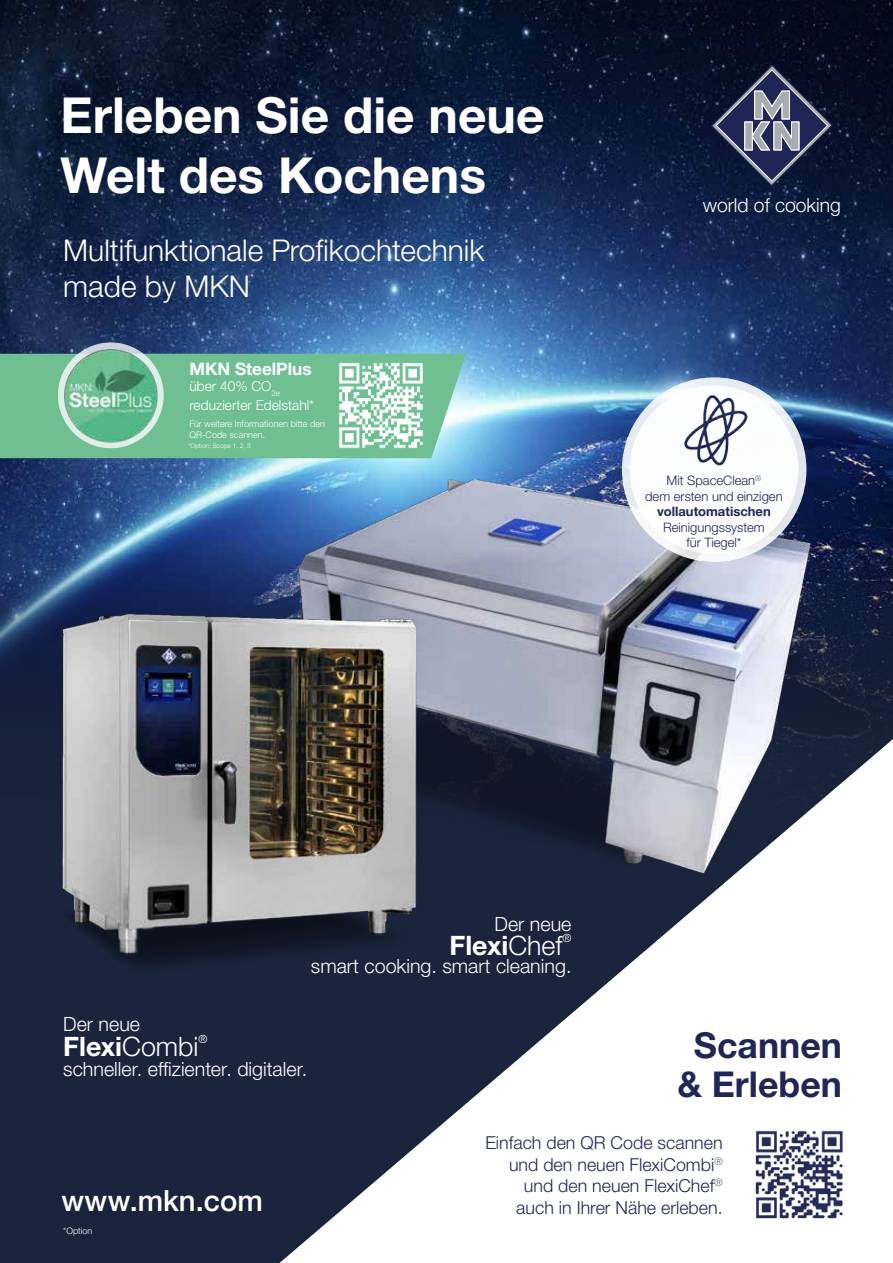
<style>
.page{position:relative;width:893px;height:1263px;background:#fff}
.page>*{position:absolute;margin:0;border:0;box-sizing:border-box;transform-origin:0 0}
.t1{font:700 49.65px/59.7px "Helvetica Neue LTW1 G";color:#fff}
.t2{font:700 35.7px/39px "Helvetica Neue LTW1 G";color:#202656;text-align:center}
.t3{font:300 30px/36px "Helvetica Neue LTW1 G";color:#fff}
.t4{font:500 29.25px "Helvetica Neue LTW1 G";color:#fff}
.t5{font:700 26.85px "Helvetica Neue LTW1 G";color:#fff}
.t6{font:300 19.65px "Helvetica Neue LTW1 G";color:#fff}
.t7{font:300 19.35px "Helvetica Neue LTW1 G";color:#fff}
.t8{font:300 17.85px/21.5px "Helvetica Neue LTW1 G";color:#202656;text-align:right}
.t9{font:700 17.25px "Helvetica Neue LTW1 G";color:#fff}
.t10{font:300 13.8px/18.9px "Helvetica Neue LTW1 G";color:#fff}
.t11{font:300 13.05px/15.6px "Helvetica Neue LTW1 G";color:#202656;text-align:center}
.t12{font:700 13.05px "Helvetica Neue LTW1 G";color:#202656}
.t13{font:300 11.25px "Helvetica Neue LTW1 G";color:#fff}
.t14{font:300 9.15px/10.4px "Helvetica Neue LTW1 G";color:#fff}
.t15{font:300 9px "Helvetica Neue LTW1 G";color:#fff}
.t16{font:300 6.45px "Helvetica Neue LTW1 G";color:#fff}
.s1{font-weight:300}
</style>
<div class="page">
<img style="left:0;top:0;width:893px;height:554px">
<div style="left:0;top:554px;width:893px;height:709px;background:#1a253d"></div>
<svg style="left:280px;top:739px;width:613px;height:524px;fill:#fff"></svg>
<svg style="left:711px;top:65px;width:122px;height:121px;background:#333b58"></svg>
<img style="left:298px;top:479px;width:518px;height:401px">
<img style="left:12px;top:582px;width:433px;height:424px">
<div style="left:622px;top:377px;width:184px;height:185px;background:#fff;border-radius:50%"></div>
<img style="left:684px;top:390px;width:68px;height:76px">
<div style="left:0;top:354px;width:466px;height:104px;background:#6fbf92"></div>
<img style="left:327px;top:362px;width:108px;height:87px">
<svg style="left:58px;top:342px;width:106px;height:106px"></svg>
<img style="left:63px;top:347px;width:96px;height:96px">
<img style="left:750px;top:1121px;width:97px;height:102px">
<h1 class="t1" style="left:60px;top:85px;width:486px">Erleben Sie die neue<br>Welt des Kochens</h1>
<h3 class="t3" style="left:63px;top:232px;width:423px">Multifunktionale Profikochtechnik made by MKN</h3>
<p class="t9" style="left:189px;top:358px;width:124px">MKN SteelPlus</p>
<p class="t10" style="left:189px;top:377px;width:126px">über 40% CO<sub>2e </sub>reduzierter Edelstahl*</p>
<p class="t14" style="left:189px;top:419px;width:137px">Für weitere Informationen bitte den<br>QR-Code scannen.</p>
<p class="t16" style="left:188px;top:442px;width:64px">*Option; Scope 1, 2, 3</p>
<p class="t7" style="left:703px;top:193px;width:140px">world of cooking</p>
<p class="t11" style="left:645px;top:472px;width:139px">Mit SpaceClean<sup>®<br></sup>dem ersten und einzigen</p>
<p class="t12" style="left:657px;top:503px;width:115px">vollautomatischen</p>
<p class="t11" style="left:663px;top:519px;width:103px">Reinigungssystem für Tiegel*</p>
<p class="t6" style="left:495px;top:912px;width:78px">Der neue</p>
<h3 class="t5" style="left:449px;top:929px;width:115px">Flexi<span class="s1">Chef</span></h3>
<p class="t13" style="left:562px;top:931px;width:10px">®</p>
<p class="t6" style="left:311px;top:954px;width:262px">smart cooking. smart cleaning.</p>
<p class="t6" style="left:63px;top:1012px;width:78px">Der neue</p>
<h3 class="t5" style="left:63px;top:1030px;width:137px">Flexi<span class="s1">Combi</span></h3>
<p class="t13" style="left:199px;top:1032px;width:10px">®</p>
<p class="t6" style="left:63px;top:1057px;width:246px">schneller. effizienter. digitaler.</p>
<h2 class="t2" style="left:677px;top:1025px;width:166px">Scannen &amp; Erleben</h2>
<h3 class="t4" style="left:62px;top:1183px;width:203px">www.mkn.com</h3>
<p class="t15" style="left:63px;top:1225px;width:31px">*Option</p>
<p class="t8" style="left:485px;top:1132px;width:239px">Einfach den QR Code scannen und den neuen FlexiCombi<sup>® </sup>und den neuen FlexiChef<sup>® </sup>auch in Ihrer Nähe erleben.</p>
</div>
